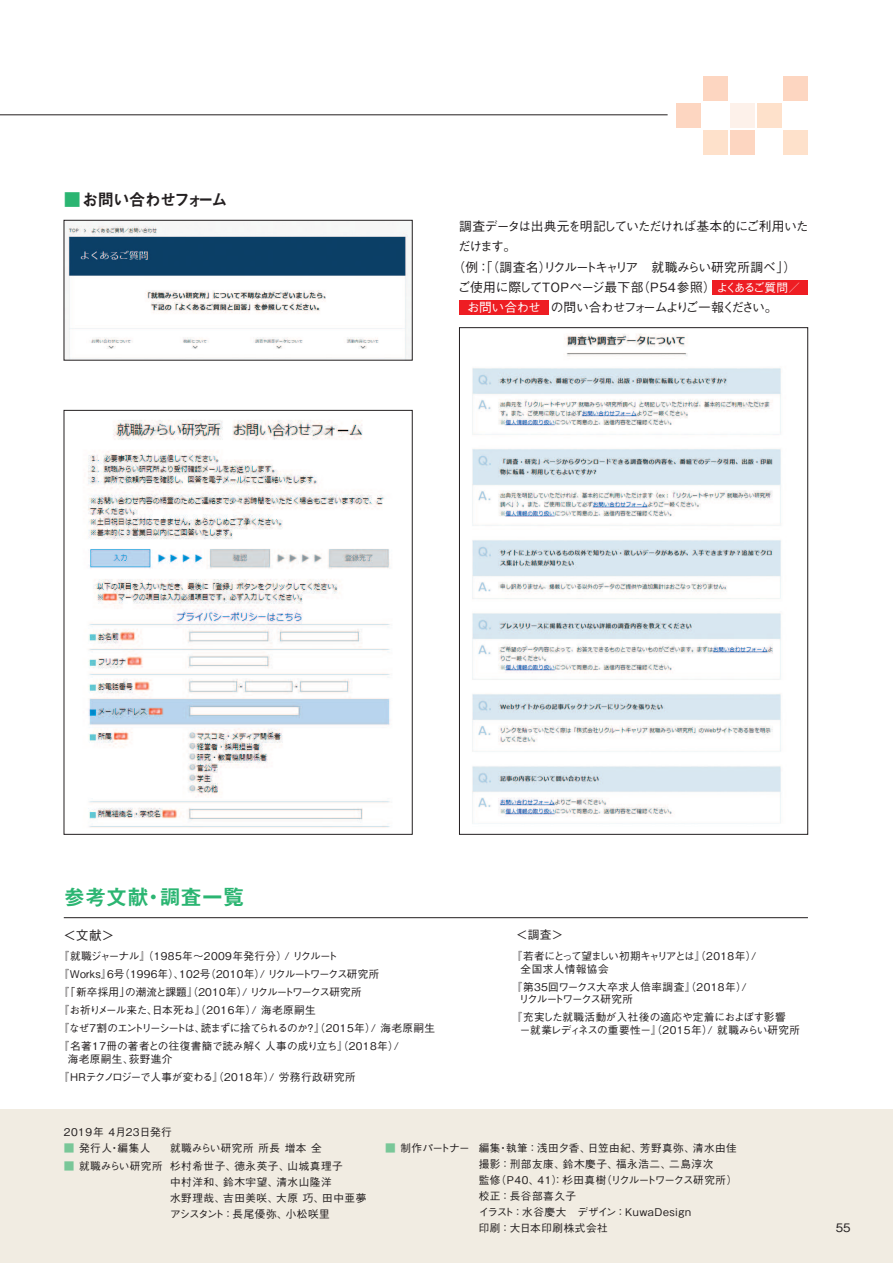
<style>
.page{position:relative;width:893px;height:1263px;background:#fff}
.page>*{position:absolute;margin:0;border:0;box-sizing:border-box;transform-origin:0 0}
.t1{font:21.3px "Midashi Go Pro MB31";color:#2bb572}
.t2{font:16.95px "Midashi Go Pro MB31";letter-spacing:-.05em;color:#231f20;scale:.95 1}
.t3{font:500 12.75px "Gothic BBB Pro";letter-spacing:-.06em;color:#231f20}
.t4{font:500 12.75px "Gothic BBB Pro";letter-spacing:.015em;color:#231f20}
.t5{font:500 12.75px "Gothic BBB Pro";letter-spacing:-.125em;color:#231f20}
.t6{font:500 12.75px "Gothic BBB Pro";letter-spacing:-.03em;color:#fff}
.t7{font:500 11.7px "Gothic BBB Pro";color:#231f20}
.t8{font:500 10.65px/15.9px "Gothic BBB Pro";letter-spacing:.04em;color:#231f20}
.t9{font:500 10.65px/18px "Gothic BBB Pro";letter-spacing:.01em;color:#231f20}
.t10{font:500 10.65px/12.8px "Gothic BBB Pro";color:#231f20}
.s1{color:#2bb572}
.s2{font-size:11.7px;color:#fff}
.s3{color:#79c798}
</style>
<div class="page">
<hr style="left:0;top:114px;width:667px;height:1px;background:#231f20">
<hr style="left:64px;top:917px;width:743px;height:1px;background:#231f20">
<div style="left:0;top:1109px;width:892px;height:153px;background:#f1ece2"></div>
<div style="left:703px;top:76px;width:24px;height:25px;background:#fdd6c1"></div>
<div style="left:730px;top:130px;width:24px;height:24px;background:#fdd6c1"></div>
<div style="left:783px;top:76px;width:24px;height:25px;background:#fdd6c1"></div>
<div style="left:676px;top:103px;width:24px;height:24px;background:#fdd6c1"></div>
<div style="left:730px;top:103px;width:24px;height:24px;background:#fdf1ea"></div>
<div style="left:757px;top:103px;width:24px;height:24px;background:#fee1cb"></div>
<div style="left:703px;top:130px;width:24px;height:24px;background:#fee1cb"></div>
<div style="left:783px;top:130px;width:24px;height:24px;background:#fee1cb"></div>
<img style="left:66px;top:222px;width:344px;height:136px">
<div style="left:64px;top:220px;width:348px;height:140px;border:1px solid #231f20"></div>
<img style="left:87px;top:420px;width:303px;height:408px">
<img style="left:472px;top:333px;width:309px;height:491px">
<div style="left:712px;top:280px;width:95px;height:15px;background:#ee1d23"></div>
<div style="left:459px;top:300px;width:89px;height:15px;background:#ee1d23"></div>
<h2 class="t2" style="left:64px;top:186px;width:174px"><span class="s1">■</span>お問い合わせフォーム</h2>
<p class="t3" style="left:459px;top:216px;width:351px">調査データは出典元を明記していただければ基本的にご利用いた</p>
<p class="t3" style="left:458px;top:236px;width:59px">だけます。</p>
<p class="t3" style="left:452px;top:256px;width:345px">（例：「（調査名）リクルートキャリア　就職みらい研究所調べ」）</p>
<p class="t4" style="left:458px;top:277px;width:344px">ご使用に際してTOPページ最下部（P54参照）<span class="s2">よくあるご質問／</span></p>
<p class="t5" style="left:459px;top:297px;width:320px">　　　　　　　の問い合わせフォームよりご一報ください。</p>
<p class="t6" style="left:466px;top:297px;width:76px">お問い合わせ</p>
<h1 class="t1" style="left:64px;top:880px;width:182px">参考文献・調査一覧</h1>
<p class="t3" style="left:63px;top:925px;width:52px">＜文献＞</p>
<p class="t9" style="left:59px;top:945px;width:378px">『就職ジャーナル』（1985年〜2009年発行分）/ リクルート<br>『Works』6号（1996年）、102号（2010年）/ リクルートワークス研究所<br>『「新卒採用」の潮流と課題』（2010年）/ リクルートワークス研究所<br>『お祈りメール来た、日本死ね』（2016年）/ 海老原嗣生<br>『なぜ７割のエントリーシートは、読まずに捨てられるのか？』（2015年）/ 海老原嗣生『名著17冊の著者との往復書簡で読み解く 人事の成り立ち』（2018年）/</p>
<p class="t8" style="left:59px;top:1048px;width:299px;line-height:18px;text-indent:9px">海老原嗣生、荻野進介<br>『HRテクノロジーで人事が変わる』（2018年）/ 労務行政研究所</p>
<p class="t7" style="left:516px;top:925px;width:48px">＜調査＞</p>
<p class="t10" style="left:520px;top:948px;width:237px;text-indent:-9px">『若者にとって望ましい初期キャリアとは』（2018年）/全国求人情報協会</p>
<p class="t8" style="left:519px;top:978px;width:229px;line-height:12.8px;text-indent:-7px">『第35回ワークス大卒求人倍率調査』（2018年）/リクルートワークス研究所</p>
<p class="t9" style="left:520px;top:1009px;width:282px;line-height:12.8px;text-indent:-8px">『充実した就職活動が入社後の適応や定着におよぼす影響<br>−就業レディネスの重要性−』（2015年）/ 就職みらい研究所</p>
<p class="t8" style="left:64px;top:1122px;width:110px">2019年 4月23日発行</p>
<p class="t8" style="left:64px;top:1138px;width:88px"><span class="s3">■</span> 発行人・編集人</p>
<p class="t8" style="left:170px;top:1138px;width:153px">就職みらい研究所 所長 増本 全</p>
<p class="t8" style="left:170px;top:1156px;width:198px;text-indent:-106px"><span class="s3">■</span> 就職みらい研究所 杉村希世子、德永英子、山城真理子<br>中村洋和、鈴木宇望、清水山隆洋<br>水野理哉、吉田美咲、大原 巧、田中亜夢アシスタント：長尾優弥、小松咲里</p>
<p class="t8" style="left:479px;top:1138px;width:260px;text-indent:-93px"><span class="s3">■</span> 制作パートナー 編集・執筆：浅田夕香、日笠由紀、芳野真弥、清水由佳撮影：刑部友康、鈴木慶子、福永浩二、二島淳次<br>監修（P40、41）：杉田真樹（リクルートワークス研究所）校正：長谷部喜久子<br>イラスト：水谷慶大　デザイン：KuwaDesign<br>印刷：大日本印刷株式会社</p>
<p class="t7" style="left:835px;top:1217px;width:16px">55</p>
</div>
